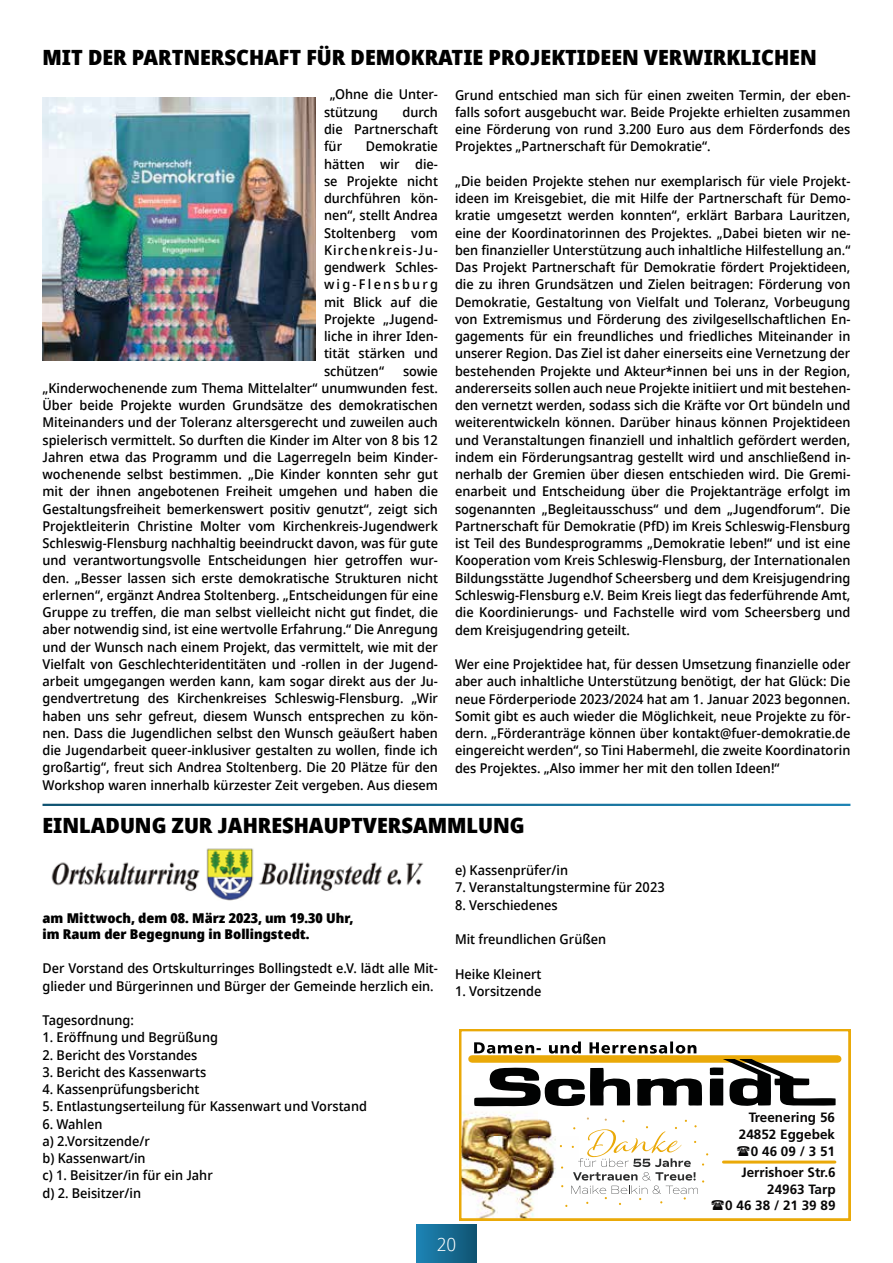
<style>
.page{position:relative;width:893px;height:1263px;background:#fff}
.page>*{position:absolute;margin:0;border:0;box-sizing:border-box;transform-origin:0 0}
.t1{font:900 21px "Avrile Sans";color:#000}
.t2{font:300 18px "Avrile Sans";color:#fff}
.t3{font:500 13.5px/17.2px "Avrile Sans";color:#000;text-align:justify}
.t4{font:900 13.5px/16.2px "Avrile Sans";color:#000}
.t5{font:700 13.5px/16.5px "Frutiger LT Std";color:#070606;text-align:right}
</style>
<div class="page">
<div style="left:417px;top:1225px;width:59px;height:38px;background:linear-gradient(to right,#1d84b5,#105472)"></div>
<img style="left:43px;top:97px;width:272px;height:263px">
<img style="left:51px;top:848px;width:373px;height:53px">
<svg style="left:459px;top:1029px;width:391px;height:191px"></svg>
<svg style="left:560px;top:1117px;width:164px;height:93px"></svg>
<svg style="left:737px;top:1145px;width:13px;height:11px"></svg>
<h1 class="t1" style="left:43px;top:41px;width:776px">MIT DER PARTNERSCHAFT FÜR DEMOKRATIE PROJEKTIDEEN VERWIRKLICHEN</h1>
<p class="t3" style="left:324px;top:86px;width:115px;text-indent:6px">„Ohne die Unter&shy;stützung</p>
<p class="t3" style="left:455px;top:86px;width:397px">Grund entschied man sich für einen zweiten Termin, der eben&shy;falls sofort ausgebucht war. Beide Projekte erhielten zusammen eine Förderung von rund 3.200 Euro aus dem Förderfonds des Projektes „Partnerschaft für Demokratie“.</p>
<p class="t3" style="left:455px;top:173px;width:397px">„Die beiden Projekte stehen nur exemplarisch für viele Projekt&shy;ideen im Kreisgebiet, die mit Hilfe der Partnerschaft für Demo&shy;kratie umgesetzt werden konnten“, erklärt Barbara Lauritzen, eine der Koordinatorinnen des Projektes. „Dabei bieten wir ne&shy;ben finanzieller Unterstützung auch inhaltliche Hilfestellung an.“ Das Projekt Partnerschaft für Demokratie fördert Projektideen, die zu ihren Grundsätzen und Zielen beitragen: Förderung von Demokratie, Gestaltung von Vielfalt und Toleranz, Vorbeugung von Extremismus und Förderung des zivilgesellschaftlichen En&shy;gagements für ein freundliches und friedliches Miteinander in unserer Region. Das Ziel ist daher einerseits eine Vernetzung der bestehenden Projekte und Akteur*innen bei uns in der Region, andererseits sollen auch neue Projekte initiiert und mit bestehen&shy;den vernetzt werden, sodass sich die Kräfte vor Ort bündeln und weiterentwickeln können. Darüber hinaus können Projektideen und Veranstaltungen finanziell und inhaltlich gefördert werden, indem ein Förderungsantrag gestellt wird und anschließend in&shy;nerhalb der Gremien über diesen entschieden wird. Die Gremi&shy;enarbeit und Entscheidung über die Projektanträge erfolgt im sogenannten „Begleitausschuss“ und dem „Jugendforum“. Die Partnerschaft für Demokratie (PfD) im Kreis Schleswig-Flensburg ist Teil des Bundesprogramms „Demokratie leben!“ und ist eine Kooperation vom Kreis Schleswig-Flensburg, der Internationalen Bildungsstätte Jugendhof Scheersberg und dem Kreisjugendring Schleswig-Flensburg e.V. Beim Kreis liegt das federführende Amt, die Koordinierungs- und Fachstelle wird vom Scheersberg und dem Kreisjugendring geteilt.</p>
<p class="t3" style="left:455px;top:656px;width:397px">Wer eine Projektidee hat, für dessen Umsetzung finanzielle oder aber auch inhaltliche Unterstützung benötigt, der hat Glück: Die neue Förderperiode 2023/2024 hat am 1. Januar 2023 begonnen.<br>Somit gibt es auch wieder die Möglichkeit, neue Projekte zu för&shy;dern. „Förderanträge können über kontakt@fuer-demokratie.de eingereicht werden“, so Tini Habermehl, die zweite Koordinatorin des Projektes. „Also immer her mit den tollen Ideen!“</p>
<p class="t3" style="left:324px;top:103px;width:115px;text-indent:78px">durch die Partnerschaft für</p>
<p class="t3" style="left:324px;top:138px;width:115px;text-indent:42px">Demokratie hätten wir die&shy;se Projekte nicht durchführen kön&shy;nen“, stellt Andrea Stoltenberg vom Kirchenkreis-Ju&shy;gendwerk Schles&shy;wig-Flensburg mit Blick auf die Projekte „Jugend&shy;liche in ihrer Iden&shy;tität stärken und schützen“</p>
<p class="t3" style="left:43px;top:362px;width:397px;text-indent:360px">sowie „Kinderwochenende zum Thema Mittelalter“ unumwunden fest.<br>Über beide Projekte wurden Grundsätze des demokratischen Miteinanders und der Toleranz altersgerecht und zuweilen auch spielerisch vermittelt. So durften die Kinder im Alter von 8 bis 12<br>Jahren etwa das Programm und die Lagerregeln beim Kinder&shy;wochenende selbst bestimmen. „Die Kinder konnten sehr gut mit der ihnen angebotenen Freiheit umgehen und haben die Gestaltungsfreiheit bemerkenswert positiv genutzt“, zeigt sich Projektleiterin Christine Molter vom Kirchenkreis-Jugendwerk Schleswig-Flensburg nachhaltig beeindruckt davon, was für gute und verantwortungsvolle Entscheidungen hier getroffen wur&shy;den. „Besser lassen sich erste demokratische Strukturen nicht erlernen“, ergänzt Andrea Stoltenberg. „Entscheidungen für eine Gruppe zu treffen, die man selbst vielleicht nicht gut findet, die aber notwendig sind, ist eine wertvolle Erfahrung.“ Die Anregung und der Wunsch nach einem Projekt, das vermittelt, wie mit der Vielfalt von Geschlechteridentitäten und -rollen in der Jugend&shy;arbeit umgegangen werden kann, kam sogar direkt aus der Ju&shy;gendvertretung des Kirchenkreises Schleswig-Flensburg. „Wir haben uns sehr gefreut, diesem Wunsch entsprechen zu kön&shy;nen. Dass die Jugendlichen selbst den Wunsch geäußert haben die Jugendarbeit queer-inklusiver gestalten zu wollen, finde ich großartig“, freut sich Andrea Stoltenberg. Die 20 Plätze für den Workshop waren innerhalb kürzester Zeit vergeben. Aus diesem</p>
<h1 class="t1" style="left:43px;top:809px;width:483px">EINLADUNG ZUR JAHRESHAUPTVERSAMMLUNG</h1>
<p class="t4" style="left:43px;top:910px;width:312px">am Mittwoch, dem 08. März 2023, um 19.30 Uhr, im Raum der Begegnung in Bollingstedt.</p>
<p class="t3" style="left:43px;top:960px;width:397px">Der Vorstand des Ortskulturringes Bollingstedt e.V. lädt alle Mit&shy;glieder und Bürgerinnen und Bürger der Gemeinde herzlich ein.</p>
<p class="t3" style="left:43px;top:1012px;width:93px">Tagesordnung:</p>
<p class="t3" style="left:43px;top:1029px;width:177px">1. Eröffnung und Begrüßung</p>
<p class="t3" style="left:43px;top:1046px;width:156px">2. Bericht des Vorstandes</p>
<p class="t3" style="left:43px;top:1064px;width:165px">3. Bericht des Kassenwarts</p>
<p class="t3" style="left:43px;top:1081px;width:159px">4. Kassenprüfungsbericht</p>
<p class="t3" style="left:43px;top:1098px;width:326px">5. Entlastungserteilung für Kassenwart und Vorstand</p>
<p class="t3" style="left:43px;top:1115px;width:172px;text-align:left">6. Wahlen<br>a) 2.Vorsitzende/r<br>b) Kassenwart/in<br>c) 1. Beisitzer/in für ein Jahr d) 2. Beisitzer/in</p>
<p class="t3" style="left:455px;top:862px;width:115px">e) Kassenprüfer/in</p>
<p class="t3" style="left:455px;top:879px;width:211px">7. Veranstaltungstermine für 2023</p>
<p class="t3" style="left:455px;top:896px;width:104px">8. Verschiedenes</p>
<p class="t3" style="left:455px;top:931px;width:153px">Mit freundlichen Grüßen</p>
<p class="t3" style="left:455px;top:965px;width:88px">Heike Kleinert</p>
<p class="t3" style="left:455px;top:983px;width:88px">1. Vorsitzende</p>
<h2 class="t2" style="left:437px;top:1232px;width:21px">20</h2>
<p class="t5" style="left:739px;top:1109px;width:98px">Treenering 56<br>24852 Eggebek<br>0 46 09 / 3 51</p>
<p class="t5" style="left:725px;top:1164px;width:112px">Jerrishoer Str.6<br>24963 Tarp<br>0 46 38 / 21 39 89</p>
</div>
